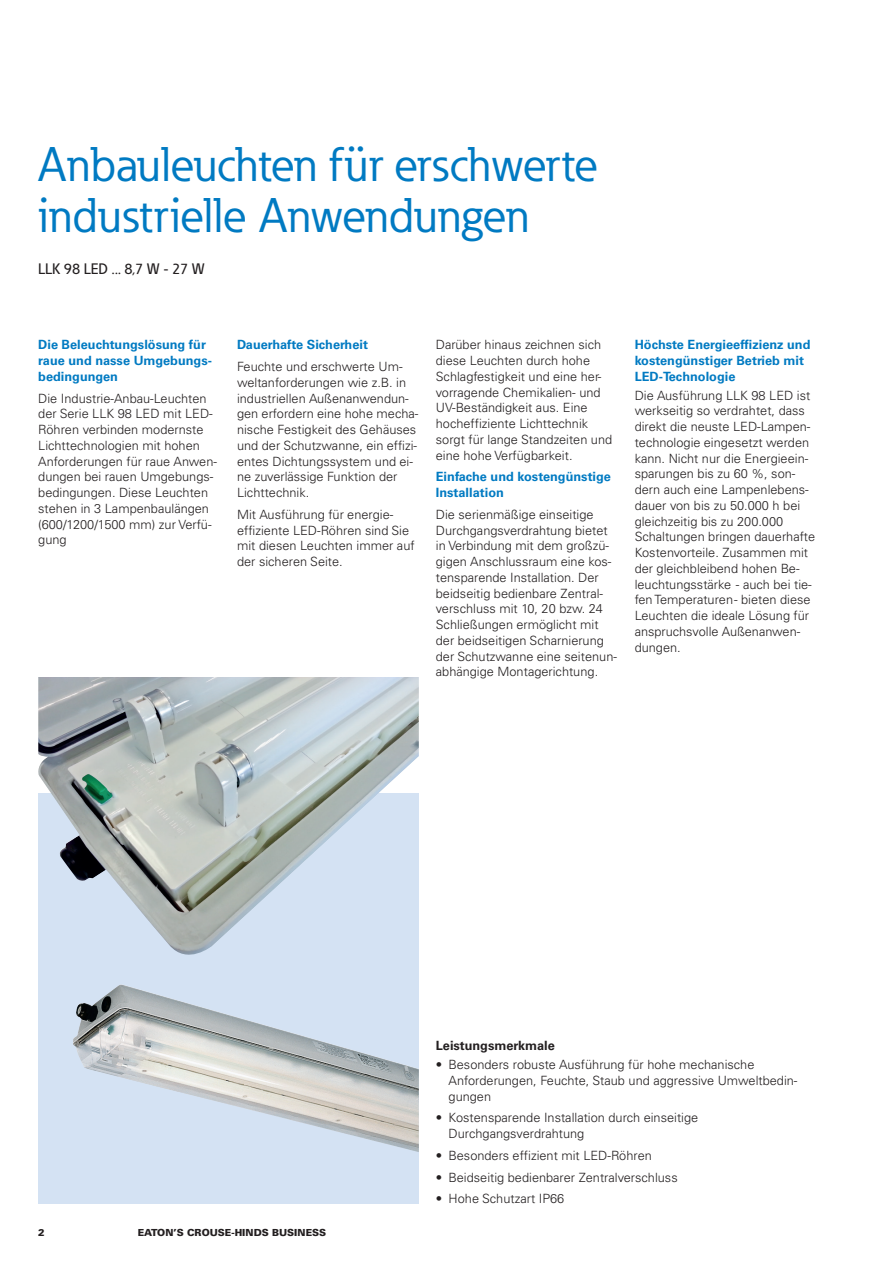
<style>
.page{position:relative;width:893px;height:1263px;background:#fff}
.page>*{position:absolute;margin:0;border:0;box-sizing:border-box;transform-origin:0 0}
.t1{font:48px/51px "Eaton";color:#007ac2}
.t2{font:500 15px "Eaton";color:#231f20}
.t3{font:300 12.75px/15.8px "Univers LT Pro 45";color:#231f20}
.t4{font:700 12.75px/15.8px "Univers LT Pro 65";color:#007ac2}
.t5{font:700 12.75px "Univers LT Pro 65";color:#231f20}
.t6{font:900 9.75px "Univers LT Pro 75";color:#231f20}
</style>
<div class="page">
<div style="left:38px;top:793px;width:381px;height:410px;background:#d4e2f3"></div>
<img style="left:73px;top:984px;width:346px;height:168px">
<img style="left:38px;top:677px;width:381px;height:278px">
<h1 class="t1" style="left:38px;top:140px;width:562px">Anbauleuchten für erschwerte industrielle Anwendungen</h1>
<p class="t2" style="left:38px;top:260px;width:168px">LLK 98 LED ... 8,7 W - 27 W</p>
<p class="t4" style="left:38px;top:337px;width:175px">Die Beleuchtungslösung für raue und nasse Umgebungs&shy;bedingungen</p>
<p class="t3" style="left:38px;top:390px;width:180px">Die Industrie-Anbau-Leuchten der Serie LLK 98 LED mit LED-<br>Röhren verbinden modernste<br>Lichttechnologien mit hohen<br>Anforderungen für raue Anwen&shy;dungen bei rauen Umgebungs&shy;bedingungen. Diese Leuchten stehen in 3 Lampenbaulängen (600/1200/1500 mm) zur Verfü&shy;gung</p>
<p class="t4" style="left:237px;top:337px;width:132px">Dauerhafte Sicherheit</p>
<p class="t3" style="left:237px;top:359px;width:183px">Feuchte und erschwerte Um&shy;weltanforderungen wie z.B. in industriellen Außenanwendun&shy;gen erfordern eine hohe mecha&shy;nische Festigkeit des Gehäuses und der Schutzwanne, ein effizi&shy;entes Dichtungssystem und ei&shy;ne zuverlässige Funktion der<br>Lichttechnik.</p>
<p class="t3" style="left:237px;top:506px;width:179px">Mit Ausführung für energie&shy;effiziente LED-Röhren sind Sie mit diesen Leuchten immer auf der sicheren Seite.</p>
<p class="t3" style="left:436px;top:337px;width:178px">Darüber hinaus zeichnen sich diese Leuchten durch hohe<br>Schlagfestigkeit und eine her&shy;vorragende Chemikalien- und<br>UV-Beständigkeit aus. Eine hocheffiziente Lichttechnik sorgt für lange Standzeiten und eine hohe Verfügbarkeit.</p>
<p class="t4" style="left:436px;top:469px;width:176px">Einfache und kostengünstige<br>Installation</p>
<p class="t3" style="left:436px;top:506px;width:183px">Die serienmäßige einseitige<br>Durchgangsverdrahtung bietet in Verbindung mit dem großzü&shy;gigen Anschlussraum eine kos&shy;tensparende Installation. Der beidseitig bedienbare Zentral&shy;verschluss mit 10, 20 bzw. 24<br>Schließungen ermöglicht mit der beidseitigen Scharnierung der Schutzwanne eine seitenun&shy;abhängige Montagerichtung.</p>
<p class="t4" style="left:635px;top:337px;width:177px">Höchste Energieeffizienz und kostengünstiger Betrieb mit<br>LED-Technologie</p>
<p class="t3" style="left:635px;top:387px;width:182px">Die Ausführung LLK 98 LED ist werkseitig so verdrahtet, dass direkt die neuste LED-Lampen&shy;technologie eingesetzt werden kann. Nicht nur die Energieein&shy;sparungen bis zu 60 %, son&shy;dern auch eine Lampenlebens&shy;dauer von bis zu 50.000 h bei gleichzeitig bis zu 200.000<br>Schaltungen bringen dauerhafte<br>Kostenvorteile. Zusammen mit der gleichbleibend hohen Be&shy;leuchtungsstärke - auch bei tie&shy;fen Temperaturen - bieten diese<br>Leuchten die ideale Lösung für anspruchsvolle Außenanwen&shy;dungen.</p>
<p class="t6" style="left:38px;top:1226px;width:8px">2</p>
<p class="t6" style="left:138px;top:1226px;width:190px">EATON’S CROUSE-HINDS BUSINESS</p>
<p class="t5" style="left:436px;top:1038px;width:121px">Leistungsmerkmale</p>
<p class="t3" style="left:449px;top:1057px;width:350px;text-indent:-13px">• Besonders robuste Ausführung für hohe mechanische<br>Anforderungen, Feuchte, Staub und aggressive Umweltbedin&shy;gungen</p>
<p class="t3" style="left:449px;top:1110px;width:251px;text-indent:-13px">• Kostensparende Installation durch einseitige<br>Durchgangsverdrahtung</p>
<p class="t3" style="left:436px;top:1147px;width:218px">• Besonders effizient mit LED-Röhren</p>
<p class="t3" style="left:436px;top:1169px;width:243px">• Beidseitig bedienbarer Zentralverschluss</p>
<p class="t3" style="left:436px;top:1191px;width:130px">• Hohe Schutzart IP66</p>
</div>
